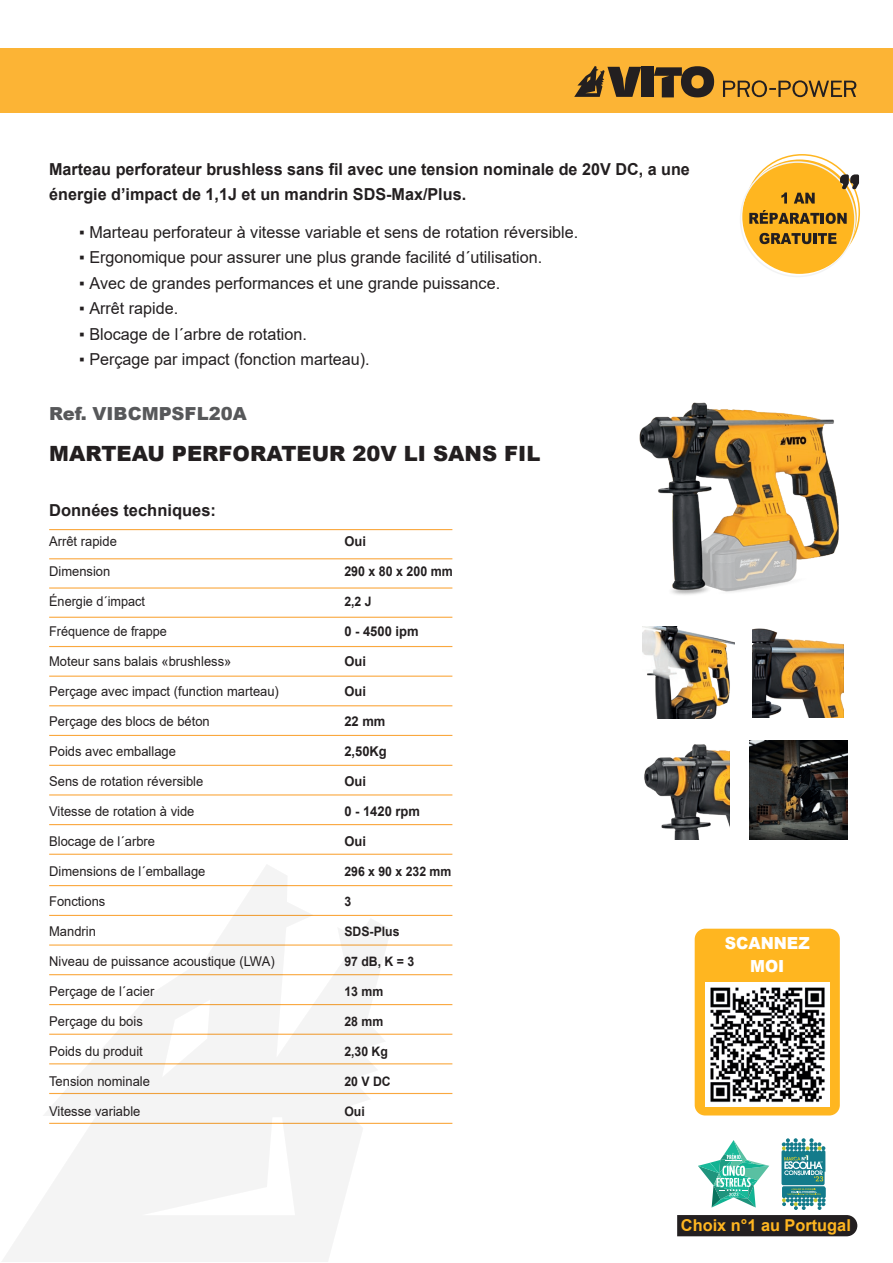
<style>
.page{position:relative;width:893px;height:1263px;background:#fff}
.page>*{position:absolute;margin:0;border:0;box-sizing:border-box;transform-origin:0 0}
.t1{font:900 21px "Arial";color:#231f20}
.t2{font:900 18px "Arial";color:#57585a}
.t3{font:900 16.65px/22.8px "Arial";color:#fff;text-align:center;scale:.95 1}
.t4{font:16.5px "Arial";color:#231f20}
.t5{font:700 16.5px/25.5px "Arial";color:#231f20}
.t6{font:700 16.35px "Arial";color:#ffb620}
.t7{font:13.5px "Arial";color:#231f20;scale:.96 1}
.t8{font:700 13.5px "Arial";color:#231f20;scale:.96 1}
.t9{font:13.5px "Arial";color:#231f20;scale:.94 1}
.t10{font:700 13.5px "Arial";color:#231f20;scale:.92 1}
.t11{font:700 13.05px "Arial";color:#231f20;scale:.94 1}
</style>
<div class="page">
<hr style="left:49px;top:529px;width:403px;height:1px;background:#faa83f">
<hr style="left:49px;top:558px;width:403px;height:1px;background:#faa83f">
<hr style="left:49px;top:587px;width:403px;height:2px;background:#faa83f">
<hr style="left:49px;top:617px;width:403px;height:1px;background:#faa83f">
<hr style="left:49px;top:646px;width:403px;height:1px;background:#faa83f">
<hr style="left:49px;top:676px;width:403px;height:1px;background:#faa83f">
<hr style="left:49px;top:705px;width:403px;height:1px;background:#faa83f">
<hr style="left:49px;top:735px;width:403px;height:1px;background:#faa83f">
<hr style="left:49px;top:765px;width:403px;height:1px;background:#faa83f">
<hr style="left:49px;top:794px;width:403px;height:1px;background:#faa83f">
<hr style="left:49px;top:824px;width:403px;height:1px;background:#faa83f">
<hr style="left:49px;top:854px;width:403px;height:1px;background:#faa83f">
<hr style="left:49px;top:885px;width:403px;height:1px;background:#faa83f">
<hr style="left:49px;top:915px;width:403px;height:1px;background:#faa83f">
<hr style="left:49px;top:944px;width:403px;height:2px;background:#faa83f">
<hr style="left:49px;top:974px;width:403px;height:1px;background:#faa83f">
<hr style="left:49px;top:1004px;width:403px;height:1px;background:#faa83f">
<hr style="left:49px;top:1034px;width:403px;height:1px;background:#faa83f">
<hr style="left:49px;top:1063px;width:403px;height:1px;background:#faa83f">
<hr style="left:49px;top:1093px;width:403px;height:1px;background:#faa83f">
<hr style="left:49px;top:1123px;width:403px;height:1px;background:#faa83f">
<div style="left:0;top:48px;width:893px;height:64px;background:#fcb435"></div>
<div style="left:641px;top:67px;width:13px;height:30px;background:#231f20"></div>
<svg style="left:654px;top:66px;width:60px;height:31px"></svg>
<svg style="left:574px;top:66px;width:67px;height:31px"></svg>
<svg style="left:723px;top:80px;width:133px;height:17px"></svg>
<div style="left:742px;top:159px;width:115px;height:115px;background:#ffb620;border-radius:50%"></div>
<div style="left:744px;top:154px;width:116px;height:116px;border:2px solid #ffb620;border-radius:50%"></div>
<div style="left:740px;top:161px;width:116px;height:116px;border:2px solid #f2f3f4;border-radius:50%"></div>
<svg style="left:840px;top:174px;width:19px;height:15px"></svg>
<svg style="left:781px;top:192px;width:6px;height:12px"></svg>
<svg style="left:794px;top:193px;width:21px;height:11px"></svg>
<svg style="left:749px;top:210px;width:98px;height:14px"></svg>
<svg style="left:759px;top:233px;width:77px;height:11px"></svg>
<svg style="left:2px;top:865px;width:389px;height:397px;fill:#f4f4f4"></svg>
<div style="left:695px;top:929px;width:145px;height:186px;background:#ffb620;border-radius:10px"></div>
<svg style="left:677px;top:1138px;width:180px;height:98px"></svg>
<img style="left:639px;top:402px;width:200px;height:236px">
<img style="left:643px;top:627px;width:91px;height:91px">
<img style="left:752px;top:625px;width:92px;height:92px">
<img style="left:644px;top:744px;width:86px;height:95px">
<img style="left:749px;top:741px;width:98px;height:98px">
<img style="left:705px;top:982px;width:124px;height:124px">
<p class="t5" style="left:49px;top:156px;width:642px">Marteau perforateur brushless sans fil avec une tension nominale de 20V DC, a une énergie d’impact de 1,1J et un mandrin SDS-Max/Plus.</p>
<p class="t4" style="left:79px;top:220px;width:501px">▪ Marteau perforateur à vitesse variable et sens de rotation réversible.</p>
<p class="t4" style="left:79px;top:246px;width:465px">▪ Ergonomique pour assurer une plus grande facilité d´utilisation.</p>
<p class="t4" style="left:79px;top:271px;width:422px">▪ Avec de grandes performances et une grande puissance.</p>
<p class="t4" style="left:79px;top:297px;width:101px">▪ Arrêt rapide.</p>
<p class="t4" style="left:79px;top:322px;width:229px">▪ Blocage de l´arbre de rotation.</p>
<p class="t4" style="left:79px;top:348px;width:292px">▪ Perçage par impact (fonction marteau).</p>
<h2 class="t2" style="left:49px;top:401px;width:199px">Ref. VIBCMPSFL20A</h2>
<h1 class="t1" style="left:49px;top:438px;width:493px">MARTEAU PERFORATEUR 20V LI SANS FIL</h1>
<p class="t5" style="left:49px;top:497px;width:168px">Données techniques:</p>
<p class="t7" style="left:49px;top:531px;width:72px">Arrêt rapide</p>
<p class="t7" style="left:49px;top:561px;width:65px">Dimension</p>
<p class="t9" style="left:49px;top:591px;width:104px">Énergie d´impact</p>
<p class="t9" style="left:49px;top:621px;width:127px">Fréquence de frappe</p>
<p class="t7" style="left:49px;top:651px;width:191px">Moteur sans balais «brushless»</p>
<p class="t7" style="left:49px;top:681px;width:241px">Perçage avec impact (function marteau)</p>
<p class="t7" style="left:49px;top:711px;width:169px">Perçage des blocs de béton</p>
<p class="t7" style="left:49px;top:741px;width:134px">Poids avec emballage</p>
<p class="t7" style="left:49px;top:771px;width:162px">Sens de rotation réversible</p>
<p class="t7" style="left:49px;top:801px;width:153px">Vitesse de rotation à vide</p>
<p class="t7" style="left:49px;top:831px;width:112px">Blocage de l´arbre</p>
<p class="t7" style="left:49px;top:861px;width:164px">Dimensions de l´emballage</p>
<p class="t7" style="left:49px;top:891px;width:60px">Fonctions</p>
<p class="t7" style="left:49px;top:921px;width:50px">Mandrin</p>
<p class="t7" style="left:49px;top:951px;width:236px">Niveau de puissance acoustique (LWA)</p>
<p class="t7" style="left:49px;top:981px;width:111px">Perçage de l´acier</p>
<p class="t7" style="left:49px;top:1011px;width:99px">Perçage du bois</p>
<p class="t7" style="left:49px;top:1041px;width:99px">Poids du produit</p>
<p class="t7" style="left:49px;top:1071px;width:107px">Tension nominale</p>
<p class="t7" style="left:49px;top:1101px;width:97px">Vitesse variable</p>
<p class="t8" style="left:344px;top:531px;width:24px">Oui</p>
<p class="t10" style="left:344px;top:561px;width:119px">290 x 80 x 200 mm</p>
<p class="t11" style="left:344px;top:592px;width:31px">2,2 J</p>
<p class="t8" style="left:344px;top:621px;width:79px">0 - 4500 ipm</p>
<p class="t8" style="left:344px;top:651px;width:24px">Oui</p>
<p class="t8" style="left:344px;top:681px;width:24px">Oui</p>
<p class="t8" style="left:344px;top:711px;width:44px">22 mm</p>
<p class="t8" style="left:344px;top:741px;width:46px">2,50Kg</p>
<p class="t8" style="left:344px;top:771px;width:24px">Oui</p>
<p class="t8" style="left:344px;top:801px;width:80px">0 - 1420 rpm</p>
<p class="t8" style="left:344px;top:831px;width:24px">Oui</p>
<p class="t11" style="left:344px;top:862px;width:115px">296 x 90 x 232 mm</p>
<p class="t11" style="left:344px;top:892px;width:9px">3</p>
<p class="t11" style="left:344px;top:922px;width:60px">SDS-Plus</p>
<p class="t11" style="left:344px;top:952px;width:76px">97 dB, K = 3</p>
<p class="t11" style="left:344px;top:982px;width:43px">13 mm</p>
<p class="t11" style="left:344px;top:1012px;width:43px">28 mm</p>
<p class="t11" style="left:344px;top:1042px;width:48px">2,30 Kg</p>
<p class="t11" style="left:344px;top:1072px;width:51px">20 V DC</p>
<p class="t11" style="left:344px;top:1102px;width:23px">Oui</p>
<p class="t3" style="left:725px;top:931px;width:91px">SCANNEZ<br>MOI</p>
<p class="t6" style="left:681px;top:1213px;width:171px">Choix n°1 au Portugal</p>
</div>
